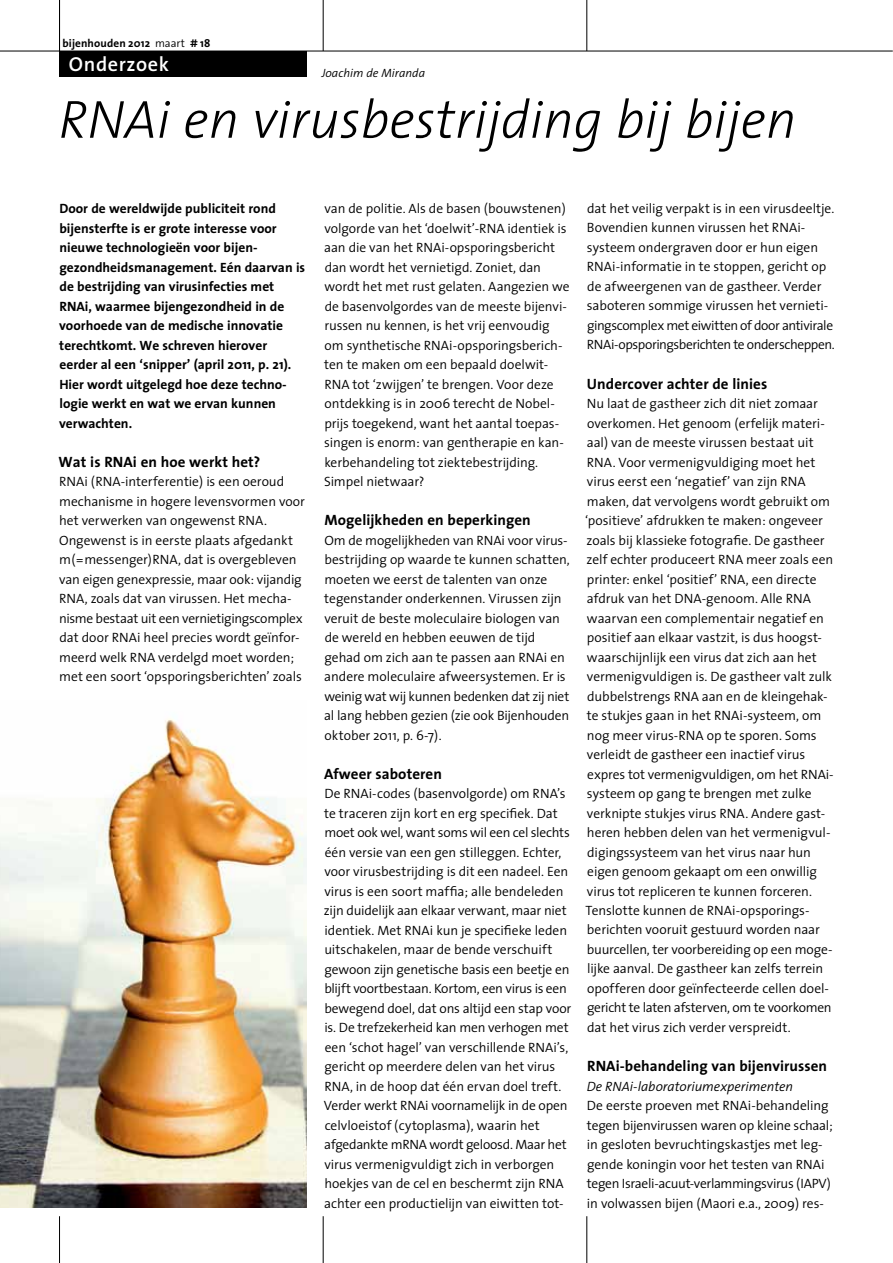
<style>
.page{position:relative;width:893px;height:1263px;background:#fff}
.page>*{position:absolute;margin:0;border:0;box-sizing:border-box;transform-origin:0 0}
.t1{font:italic 300 54px "The Sans";color:#000}
.t2{font:600 20.25px "The Sans";letter-spacing:.025em;color:#fff}
.t3{font:700 15px "The Sans";letter-spacing:.005em;color:#000}
.t4{font:300 13.5px/19.5px "The Sans";letter-spacing:-.005em;color:#000}
.t5{font:700 13.5px/19.5px "The Sans";color:#000}
.t6{font:italic 300 13.5px "The Sans";letter-spacing:-.005em;color:#000}
.t7{font:italic 300 12px "The Sans";color:#000}
.t8{font:700 11.25px "The Sans";letter-spacing:.01em;color:#000}
.s1{font-weight:300}
</style>
<div class="page">
<div style="left:59px;top:51px;width:247px;height:26px;background:#000"></div>
<hr style="left:59px;top:1216px;width:1px;height:47px;background:#000">
<hr style="left:323px;top:1216px;width:1px;height:47px;background:#000">
<hr style="left:586px;top:1216px;width:1px;height:47px;background:#000">
<hr style="left:323px;top:0;width:1px;height:51px;background:#000">
<hr style="left:586px;top:0;width:1px;height:51px;background:#000">
<hr style="left:0;top:51px;width:893px;height:1px;background:#000">
<hr style="left:59px;top:0;width:1px;height:51px;background:#000">
<img style="left:0;top:718px;width:306px;height:490px">
<p class="t8" style="left:63px;top:33px;width:149px">bijenhouden 2012 <span class="s1">maart</span> # 18</p>
<h2 class="t2" style="left:69px;top:47px;width:102px">Onderzoek</h2>
<h1 class="t1" style="left:59px;top:75px;width:739px">RNAi en virusbestrijding bij bijen</h1>
<p class="t7" style="left:322px;top:63px;width:105px">Joachim de Miranda</p>
<p class="t5" style="left:59px;top:198px;width:248px">Door de wereldwijde publiciteit rond bijensterfte is er grote interesse voor nieuwe technologieën voor bijen&shy;gezondheidsmanagement. Eén daarvan is de bestrijding van virusinfecties met RNAi, waarmee bijengezondheid in de voorhoede van de medische innovatie terechtkomt. We schreven hierover eerder al een ‘snipper’ (april 2011, p. 21).<br>Hier wordt uitgelegd hoe deze techno&shy;logie werkt en wat we ervan kunnen verwachten.</p>
<p class="t3" style="left:59px;top:449px;width:203px">Wat is RNAi en hoe werkt het?</p>
<p class="t4" style="left:59px;top:471px;width:247px">RNAi (RNA-interferentie) is een oeroud mechanisme in hogere levensvormen voor het verwerken van ongewenst RNA.<br>Ongewenst is in eerste plaats afgedankt m(=messenger)RNA, dat is overgebleven van eigen genexpressie, maar ook: vijandig RNA, zoals dat van virussen. Het mecha&shy;nisme bestaat uit een vernietigingscomplex dat door RNAi heel precies wordt geïnfor&shy;meerd welk RNA verdelgd moet worden; met een soort ‘opsporingsberichten’ zoals</p>
<p class="t4" style="left:324px;top:198px;width:247px">van de politie. Als de basen (bouwstenen) volgorde van het ‘doelwit’-RNA identiek is aan die van het RNAi-opsporingsbericht dan wordt het vernietigd. Zoniet, dan wordt het met rust gelaten. Aangezien we de basenvolgordes van de meeste bijenvi&shy;russen nu kennen, is het vrij eenvoudig om synthetische RNAi-opsporingsberich&shy;ten te maken om een bepaald doelwit-RNA tot ‘zwijgen’ te brengen. Voor deze ontdekking is in 2006 terecht de Nobel&shy;prijs toegekend, want het aantal toepas&shy;singen is enorm: van gentherapie en kan&shy;kerbehandeling tot ziektebestrijding.<br>Simpel nietwaar?</p>
<p class="t3" style="left:324px;top:507px;width:208px">Mogelijkheden en beperkingen</p>
<p class="t4" style="left:324px;top:530px;width:247px">Om de mogelijkheden van RNAi voor virus&shy;bestrijding op waarde te kunnen schatten, moeten we eerst de talenten van onze tegenstander onderkennen. Virussen zijn veruit de beste moleculaire biologen van de wereld en hebben eeuwen de tijd gehad om zich aan te passen aan RNAi en andere moleculaire afweersystemen. Er is weinig wat wij kunnen bedenken dat zij niet al lang hebben gezien (zie ook Bijenhouden oktober 2011, p. 6-7).</p>
<p class="t3" style="left:324px;top:761px;width:119px">Afweer saboteren</p>
<p class="t4" style="left:324px;top:783px;width:249px">De RNAi-codes (basenvolgorde) om RNA’s te traceren zijn kort en erg specifiek. Dat moet ook wel, want soms wil een cel slechts één versie van een gen stilleggen. Echter, voor virusbestrijding is dit een nadeel. Een virus is een soort maffia; alle bendeleden zijn duidelijk aan elkaar verwant, maar niet identiek. Met RNAi kun je specifieke leden uitschakelen, maar de bende verschuift gewoon zijn genetische basis een beetje en blijft voortbestaan. Kortom, een virus is een bewegend doel, dat ons altijd een stap voor is. De trefzekerheid kan men verhogen met een ‘schot hagel’ van verschillende RNAi’s, gericht op meerdere delen van het virus RNA, in de hoop dat één ervan doel treft.<br>Verder werkt RNAi voornamelijk in de open celvloeistof (cytoplasma), waarin het afgedankte mRNA wordt geloosd. Maar het virus vermenigvuldigt zich in verborgen hoekjes van de cel en beschermt zijn RNA achter een productielijn van eiwitten tot-</p>
<p class="t4" style="left:587px;top:198px;width:249px">dat het veilig verpakt is in een virusdeeltje.<br>Bovendien kunnen virussen het RNAi&shy;systeem ondergraven door er hun eigen RNAi-informatie in te stoppen, gericht op de afweergenen van de gastheer. Verder saboteren sommige virussen het vernieti&shy;gingscomplex met eiwitten of door antivirale RNAi-opsporingsberichten te onderscheppen.</p>
<p class="t3" style="left:587px;top:371px;width:182px">Undercover achter de linies</p>
<p class="t4" style="left:585px;top:393px;width:250px">Nu laat de gastheer zich dit niet zomaar overkomen. Het genoom (erfelijk materi&shy;aal) van de meeste virussen bestaat uit RNA. Voor vermenigvuldiging moet het virus eerst een ‘negatief’ van zijn RNA maken, dat vervolgens wordt gebruikt om ‘positieve’ afdrukken te maken: ongeveer zoals bij klassieke fotografie. De gastheer zelf echter produceert RNA meer zoals een printer: enkel ‘positief’ RNA, een directe afdruk van het DNA-genoom. Alle RNA waarvan een complementair negatief en positief aan elkaar vastzit, is dus hoogst&shy;waarschijnlijk een virus dat zich aan het vermenigvuldigen is. De gastheer valt zulk dubbelstrengs RNA aan en de kleingehak&shy;te stukjes gaan in het RNAi-systeem, om nog meer virus-RNA op te sporen. Soms verleidt de gastheer een inactief virus expres tot vermenigvuldigen, om het RNAi&shy;systeem op gang te brengen met zulke verknipte stukjes virus RNA. Andere gast&shy;heren hebben delen van het vermenigvul&shy;digingssysteem van het virus naar hun eigen genoom gekaapt om een onwillig virus tot repliceren te kunnen forceren.<br>Tenslotte kunnen de RNAi-opsporings&shy;berichten vooruit gestuurd worden naar buurcellen, ter voorbereiding op een moge&shy;lijke aanval. De gastheer kan zelfs terrein opofferen door geïnfecteerde cellen doel&shy;gericht te laten afsterven, om te voorkomen dat het virus zich verder verspreidt.</p>
<p class="t3" style="left:587px;top:1053px;width:242px">RNAi-behandeling van bijenvirussen</p>
<p class="t6" style="left:587px;top:1075px;width:208px">De RNAi-laboratoriumexperimenten</p>
<p class="t4" style="left:587px;top:1095px;width:248px">De eerste proeven met RNAi-behandeling tegen bijenvirussen waren op kleine schaal; in gesloten bevruchtingskastjes met leg&shy;gende koningin voor het testen van RNAi tegen Israeli-acuut-verlammingsvirus (IAPV) in volwassen bijen (Maori e.a., 2009) res-</p>
</div>
